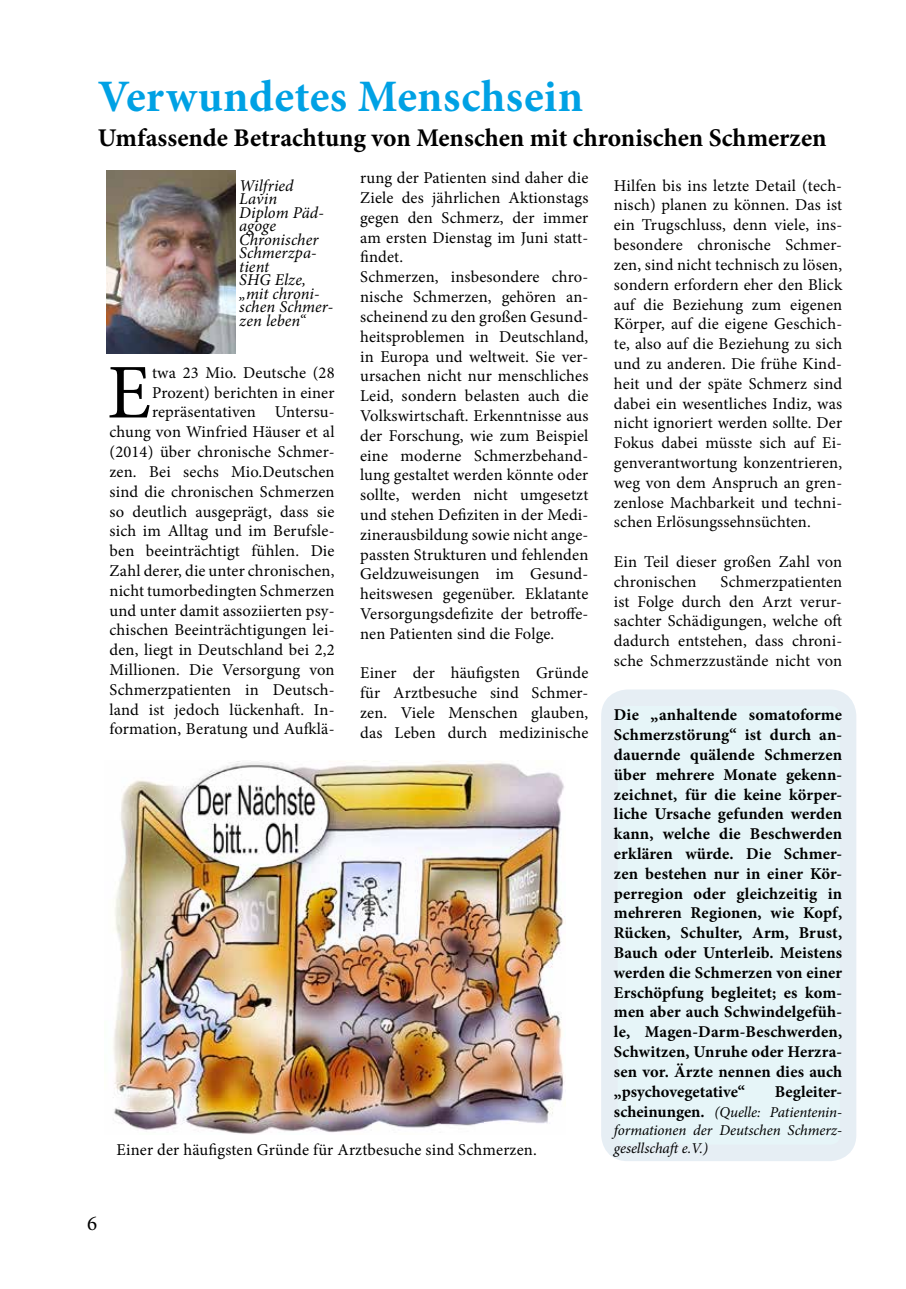
<style>
.page{position:relative;width:906px;height:1289px;background:#fff}
.page>*{position:absolute;margin:0;border:0;box-sizing:border-box;transform-origin:0 0}
.t1{font:77.4px "Minion Pro";color:#000}
.t2{font:700 45px "Minion Pro";letter-spacing:.01em;color:#00a1e4}
.t3{font:700 25.5px "Minion Pro";color:#000}
.t4{font:21px "Minion Pro";color:#000}
.t5{font:16.5px/19.8px "Minion Pro";letter-spacing:.01em;color:#000;text-align:justify}
.t6{font:700 16.5px/19.8px "Minion Pro";letter-spacing:.005em;color:#000;text-align:justify}
.t7{font:italic 16.5px/13.5px "Minion Pro";letter-spacing:.005em;color:#000}
.t8{font:italic 15px/18px "Minion Pro";letter-spacing:-.005em;color:#000;text-align:justify}
.s1{font-weight:700;font-style:normal;font-size:16.5px}
</style>
<div class="page">
<div style="left:609px;top:697px;width:239px;height:455px;background:#e6f5f8;border-radius:18px"></div>
<div style="left:601px;top:689px;width:255px;height:472px;border:16px solid #005398;border-radius:18px"></div>
<img style="left:106px;top:170px;width:129px;height:184px">
<img style="left:113px;top:760px;width:452px;height:374px">
<h2 class="t2" style="left:98px;top:65px;width:487px">Verwundetes Menschsein</h2>
<h3 class="t3" style="left:98px;top:120px;width:730px">Umfassende Betrachtung von Menschen mit chronischen Schmerzen</h3>
<p class="t7" style="left:239px;top:179px;width:95px">Wilfried<br>Lavin<br>Diplom Päd&shy;agoge<br>Chronischer<br>Schmerzpa&shy;tient<br>SHG Elze, „mit chroni&shy;schen Schmer&shy;zen leben“</p>
<p class="t5" style="left:109px;top:363px;width:227px;text-align:right">twa 23 Mio. Deutsche (28<br>Prozent) berichten in einer repräsentativen Untersu&shy;chung von Winfried Häuser et al (2014) über chronische Schmer&shy;zen. Bei sechs Mio.Deutschen sind die chronischen Schmerzen so deutlich ausgeprägt, dass sie sich im Alltag und im Berufsle&shy;ben beeinträchtigt fühlen. Die<br>Zahl derer, die unter chronischen, nicht tumorbedingten Schmerzen und unter damit assoziierten psy&shy;chischen Beeinträchtigungen lei&shy;den, liegt in Deutschland bei 2,2<br>Millionen. Die Versorgung von<br>Schmerzpatienten in Deutsch&shy;land ist jedoch lückenhaft. In&shy;formation, Beratung und Aufklä-</p>
<h1 class="t1" style="left:107px;top:341px;width:45px">E</h1>
<p class="t5" style="left:360px;top:168px;width:230px;text-align:left">rung der Patienten sind daher die<br>Ziele des jährlichen Aktionstags gegen den Schmerz, der immer am ersten Dienstag im Juni statt&shy;findet.<br>Schmerzen, insbesondere chro&shy;nische Schmerzen, gehören an&shy;scheinend zu den großen Gesund&shy;heitsproblemen in Deutschland, in Europa und weltweit. Sie ver&shy;ursachen nicht nur menschliches<br>Leid, sondern belasten auch die<br>Volkswirtschaft. Erkenntnisse aus der Forschung, wie zum Beispiel eine moderne Schmerzbehand&shy;lung gestaltet werden könnte oder sollte, werden nicht umgesetzt und stehen Defiziten in der Medi&shy;zinerausbildung sowie nicht ange&shy;passten Strukturen und fehlenden<br>Geldzuweisungen im Gesund&shy;heitswesen gegenüber. Eklatante<br>Versorgungsdefizite der betroffe&shy;nen Patienten sind die Folge.</p>
<p class="t5" style="left:360px;top:663px;width:230px">Einer der häufigsten Gründe für Arztbesuche sind Schmer&shy;zen. Viele Menschen glauben, das Leben durch medizinische</p>
<p class="t5" style="left:117px;top:1140px;width:422px">Einer der häufigsten Gründe für Arztbesuche sind Schmerzen.</p>
<p class="t4" style="left:87px;top:1208px;width:12px">6</p>
<p class="t5" style="left:614px;top:175px;width:230px">Hilfen bis ins letzte Detail (tech&shy;nisch) planen zu können. Das ist ein Trugschluss, denn viele, ins&shy;besondere chronische Schmer&shy;zen, sind nicht technisch zu lösen, sondern erfordern eher den Blick auf die Beziehung zum eigenen Körper, auf die eigene Geschich&shy;te, also auf die Beziehung zu sich und zu anderen. Die frühe Kind&shy;heit und der späte Schmerz sind dabei ein wesentliches Indiz, was nicht ignoriert werden sollte. Der Fokus dabei müsste sich auf Ei&shy;genverantwortung konzentrieren, weg von dem Anspruch an gren&shy;zenlose Machbarkeit und techni&shy;schen Erlösungssehnsüchten.</p>
<p class="t5" style="left:614px;top:552px;width:230px">Ein Teil dieser großen Zahl von chronischen</p>
<p class="t5" style="left:614px;top:571px;width:230px;text-indent:107px">Schmerzpatienten ist Folge durch den Arzt verur&shy;sachter Schädigungen, welche oft dadurch entstehen, dass chroni&shy;sche Schmerzzustände nicht von</p>
<p class="t6" style="left:614px;top:705px;width:230px">Die „anhaltende somatoforme Schmerzstörung“ ist durch an&shy;dauernde quälende Schmerzen über mehrere Monate gekenn&shy;zeichnet, für die keine körper&shy;liche Ursache gefunden werden kann, welche die Beschwerden erklären würde. Die Schmer&shy;zen bestehen nur in einer Kör&shy;perregion oder gleichzeitig in mehreren Regionen, wie Kopf, Rücken, Schulter, Arm, Brust, Bauch oder Unterleib. Meistens werden die Schmerzen von einer Erschöpfung begleitet; es kom&shy;men aber auch Schwindelgefüh&shy;le, Magen-Darm-Beschwerden, Schwitzen, Unruhe oder Herzra&shy;sen vor. Ärzte nennen dies auch „psychovegetative“</p>
<p class="t6" style="left:775px;top:1081px;width:69px">Begleiter-</p>
<p class="t8" style="left:614px;top:1102px;width:230px"><span class="s1">scheinungen.</span> (Quelle: Patientenin&shy;formationen der Deutschen Schmerz&shy;gesellschaft e.V.)</p>
</div>
